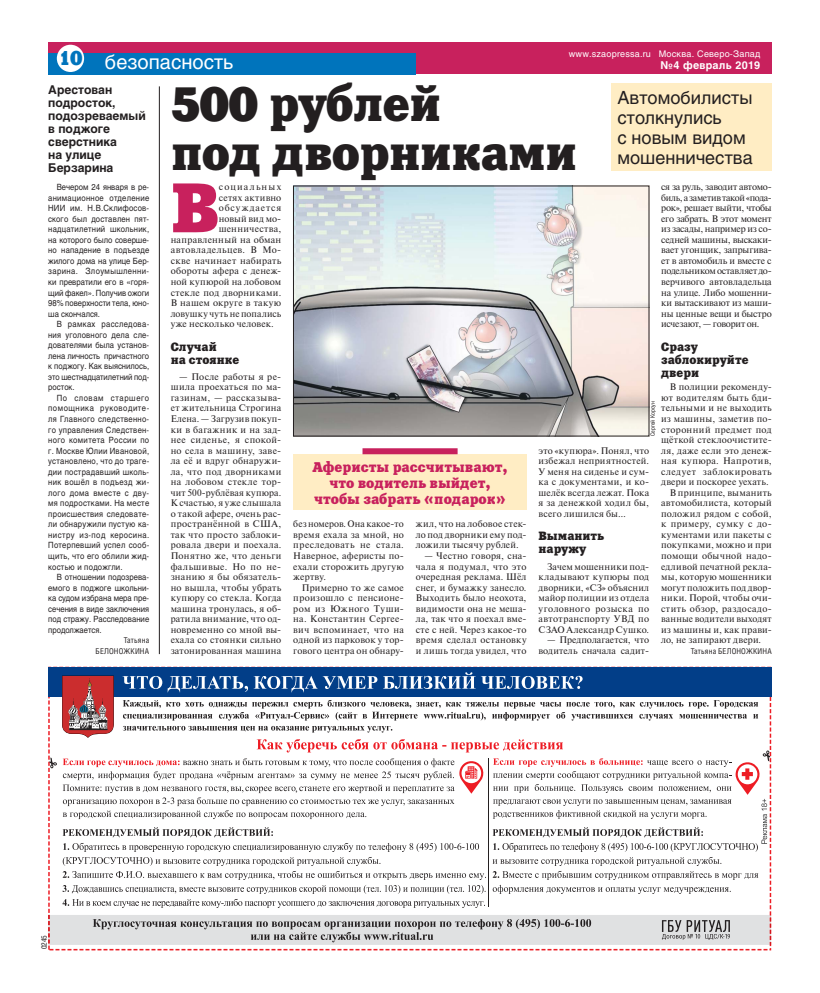
<style>
.page{position:relative;width:820px;height:993px;background:#fff}
.page>*{position:absolute;margin:0;border:0;box-sizing:border-box;transform-origin:0 0}
.t1{font:69.7px "Xenia C";color:#c8215d}
.t2{font:48px/49px "Xenia C";letter-spacing:-.02em;color:#231f20}
.t3{font:20px "Helios";color:#fff}
.t4{font:20px "Xenia C";color:#0074bc}
.t5{font:18px/20px "Helios";color:#231f20}
.t6{font:14px/16px "Xenia C";color:#c8215d;text-align:center}
.t7{font:700 12px/13px "Helios";color:#231f20}
.t8{font:12px/13px "Xenia C";color:#231f20}
.t9{font:700 10.7px "Helios";letter-spacing:.02em;color:#fff}
.t10{font:9.5px/10.5px "Newton C";letter-spacing:.025em;color:#231f20;text-align:justify}
.t11{font:9.5px/10.5px "Newton C";letter-spacing:.005em;color:#231f20;text-align:right}
.t12{font:9.5px "Newton C";letter-spacing:.06em;color:#231f20}
.t13{font:9.5px "Newton C";letter-spacing:.045em;color:#231f20}
.t14{font:9.5px "Newton C";letter-spacing:.05em;color:#231f20}
.t15{font:9.5px "Newton C";letter-spacing:.095em;color:#231f20}
.t16{font:9.5px "Newton C";letter-spacing:.135em;color:#231f20}
.t17{font:9px "Helios";letter-spacing:.02em;color:#fff}
.t18{font:8.5px/10.5px "Helios";color:#231f20;text-align:justify;scale:.9 1}
.t19{font:8px/10.5px "Helios Cond";letter-spacing:.015em;color:#231f20;text-align:right}
.t20{font:7.5px "Helios Cond";color:#231f20}
.t21{font:6px "Helios Cond";color:#231f20}
</style>
<div class="page">
<div style="left:48px;top:42px;width:723px;height:32px;background:#c8215d"></div>
<div style="left:48px;top:53px;width:367px;height:21px;background:#0074bc"></div>
<div style="left:57px;top:45px;width:27px;height:27px;background:#fff;border-radius:50%"></div>
<img style="left:295px;top:188px;width:352px;height:246px">
<div style="left:611px;top:83px;width:160px;height:88px;background:#ffedc4"></div>
<div style="left:293px;top:454px;width:233px;height:56px;background:#ffedc4"></div>
<div style="left:362px;top:448px;width:95px;height:6px;background:#c8215d"></div>
<hr style="left:159px;top:86px;width:1px;height:568px;background:#231f20">
<svg style="left:48px;top:696px;width:722px;height:254px"></svg>
<div style="left:48px;top:666px;width:723px;height:30px;background:#023e88"></div>
<svg style="left:48px;top:914px;width:722px;height:30px;background:#cdcece"></svg>
<svg style="left:49px;top:672px;width:720px;height:235px"></svg>
<h3 class="t4" style="left:58px;top:51px;width:26px">10</h3>
<p class="t17" style="left:568px;top:48px;width:193px">www.szaopressa.ru Москва. Северо-Запад</p>
<h3 class="t3" style="left:105px;top:50px;width:130px">безопасность</h3>
<p class="t9" style="left:660px;top:62px;width:101px">№4 февраль 2019</p>
<p class="t7" style="left:48px;top:84px;width:99px">Арестован подросток, подозреваемый в поджоге сверстника<br>на улице<br>Берзарина</p>
<p class="t18" style="left:48px;top:182px;width:114px;text-indent:9px">Вечером 24 января в ре&shy;анимационное отделение НИИ им. Н.В.Склифосов&shy;ского был доставлен пят&shy;надцатилетний школьник, на которого было соверше&shy;но нападение в подъезде жилого дома на улице Бер&shy;зарина. Злоумышленни&shy;ки превратили его в «горя&shy;щий факел». Получив ожоги 98% поверхности тела, юно&shy;ша скончался.</p>
<p class="t18" style="left:48px;top:319px;width:114px;text-indent:9px">В рамках расследова&shy;ния уголовного дела сле&shy;дователями была установ&shy;лена личность причастного к поджогу. Как выяснилось, это шестнадцатилетний под&shy;росток.</p>
<p class="t18" style="left:48px;top:392px;width:114px;text-indent:9px">По словам старшего помощника руководите&shy;ля Главного следственно&shy;го управления Следствен&shy;ного комитета России по г. Москве Юлии Ивановой, установлено, что до траге&shy;дии пострадавший школь&shy;ник вошёл в подъезд жи&shy;лого дома вместе с дву&shy;мя подростками. На месте происшествия следовате&shy;ли обнаружили пустую ка&shy;нистру из-под керосина.<br>Потерпевший успел сооб&shy;щить, что его облили жид&shy;костью и подожгли.</p>
<p class="t18" style="left:48px;top:571px;width:114px;text-indent:9px">В отношении подозрева&shy;емого в поджоге школьни&shy;ка судом избрана мера пре&shy;сечения в виде заключения под стражу. Расследование продолжается.</p>
<p class="t19" style="left:96px;top:635px;width:55px">Татьяна<br>БЕЛОНОЖКИНА</p>
<h2 class="t2" style="left:171px;top:86px;width:408px">500 рублей<br>под дворниками</h2>
<h3 class="t5" style="left:617px;top:88px;width:137px">Автомобилисты столкнулись<br>с новым видом мошенничества</h3>
<h1 class="t1" style="left:171px;top:182px;width:50px">В</h1>
<p class="t16" style="left:219px;top:183px;width:64px">социальных</p>
<p class="t10" style="left:219px;top:193px;width:64px">сетях активно</p>
<p class="t15" style="left:219px;top:204px;width:64px">обсуждается</p>
<p class="t11" style="left:219px;top:214px;width:64px">новый вид мо-</p>
<p class="t10" style="left:219px;top:224px;width:64px">шенничества,</p>
<p class="t10" style="left:171px;top:235px;width:112px">направленный на обман</p>
<p class="t13" style="left:171px;top:246px;width:112px">автовладельцев. В Мо-</p>
<p class="t10" style="left:171px;top:256px;width:112px">скве начинает набирать</p>
<p class="t10" style="left:171px;top:267px;width:112px">обороты афера с денеж-</p>
<p class="t10" style="left:171px;top:277px;width:112px">ной купюрой на лобовом</p>
<p class="t10" style="left:171px;top:288px;width:112px">стекле под дворниками.</p>
<p class="t10" style="left:171px;top:298px;width:112px">В нашем округе в такую</p>
<p class="t10" style="left:171px;top:309px;width:112px">ловушку чуть не попались</p>
<p class="t11" style="left:171px;top:319px;width:105px">уже несколько человек.</p>
<p class="t8" style="left:171px;top:341px;width:70px">Случай<br>на стоянке</p>
<p class="t10" style="left:171px;top:372px;width:112px;text-indent:9px">— После работы я ре&shy;шила проехаться по ма&shy;газинам, — рассказыва&shy;ет жительница Строгина Елена. — Загрузив покуп&shy;ки в багажник и на зад&shy;нее сиденье, я спокой&shy;но села в машину, заве&shy;ла её и вдруг обнаружи&shy;ла, что под дворниками на лобовом стекле тор&shy;чит 500-рублёвая купюра.<br>К счастью, я уже слышала о такой афере, очень рас&shy;пространённой в США, так что просто заблоки&shy;ровала двери и поехала.<br>Понятно же, что деньги фальшивые. Но по не&shy;знанию я бы обязатель&shy;но вышла, чтобы убрать купюру со стекла. Когда машина тронулась, я об&shy;ратила внимание, что од&shy;новременно со мной вы&shy;ехала со стоянки сильно затонированная машина</p>
<h3 class="t6" style="left:312px;top:460px;width:197px">Аферисты рассчитывают, что водитель выйдет, чтобы забрать «подарок»</h3>
<p class="t10" style="left:293px;top:519px;width:112px">без номеров. Она какое-то время ехала за мной, но преследовать не стала.<br>Наверное, аферисты по&shy;ехали сторожить другую жертву.</p>
<p class="t10" style="left:293px;top:583px;width:112px;text-indent:9px">Примерно то же самое произошло с пенсионе&shy;ром из Южного Туши&shy;на. Константин Сергее&shy;вич вспоминает, что на одной из парковок у тор&shy;гового центра он обнару-</p>
<p class="t10" style="left:416px;top:519px;width:112px">жил, что на лобовое стек&shy;ло под дворники ему под&shy;ложили тысячу рублей.</p>
<p class="t10" style="left:416px;top:551px;width:112px;text-indent:9px">— Честно говоря, сна&shy;чала я подумал, что это очередная реклама. Шёл снег, и бумажку занесло.<br>Выходить было неохота, видимости она не меша&shy;ла, так что я поехал вме&shy;сте с ней. Через какое-то время сделал остановку и лишь тогда увидел, что</p>
<p class="t10" style="left:661px;top:182px;width:112px">ся за руль, заводит автомо&shy;биль, а заметив такой «пода&shy;рок», решает выйти, чтобы его забрать. В этот момент из засады, например из со&shy;седней машины, выскаки&shy;вает угонщик, запрыгива&shy;ет в автомобиль и вместе с подельником оставляет до&shy;верчивого автовладельца на улице. Либо мошенни&shy;ки вытаскивают из маши&shy;ны ценные вещи и быстро исчезают, — говорит он.</p>
<p class="t8" style="left:661px;top:341px;width:89px">Сразу заблокируйте двери</p>
<p class="t10" style="left:669px;top:382px;width:103px">В полиции рекоменду-</p>
<p class="t10" style="left:661px;top:393px;width:112px">ют водителям быть бди-</p>
<p class="t10" style="left:661px;top:404px;width:112px">тельными и не выходить</p>
<p class="t10" style="left:661px;top:414px;width:112px">из машины, заметив по-</p>
<p class="t10" style="left:661px;top:425px;width:112px">сторонний предмет под</p>
<p class="t10" style="left:661px;top:435px;width:112px">щёткой стеклоочистите-</p>
<p class="t10" style="left:661px;top:446px;width:112px">ля, даже если это денеж-</p>
<p class="t14" style="left:661px;top:457px;width:112px">ная купюра. Напротив,</p>
<p class="t12" style="left:661px;top:468px;width:112px">следует заблокировать</p>
<p class="t10" style="left:661px;top:477px;width:109px">двери и поскорее уехать.</p>
<p class="t10" style="left:669px;top:488px;width:103px">В принципе, выманить</p>
<p class="t10" style="left:661px;top:498px;width:112px">автомобилиста, который</p>
<p class="t10" style="left:661px;top:509px;width:112px">положил рядом с собой,</p>
<p class="t10" style="left:661px;top:519px;width:112px">к примеру, сумку с до-</p>
<p class="t10" style="left:661px;top:530px;width:112px">кументами или пакеты с</p>
<p class="t10" style="left:661px;top:540px;width:112px">покупками, можно и при</p>
<p class="t10" style="left:661px;top:551px;width:112px">помощи обычной надо-</p>
<p class="t10" style="left:661px;top:561px;width:112px">едливой печатной рекла-</p>
<p class="t10" style="left:661px;top:572px;width:112px">мы, которую мошенники</p>
<p class="t10" style="left:661px;top:583px;width:112px">могут положить под двор-</p>
<p class="t10" style="left:661px;top:593px;width:112px">ники. Порой, чтобы очи-</p>
<p class="t10" style="left:661px;top:604px;width:112px">стить обзор, раздосадо-</p>
<p class="t10" style="left:661px;top:614px;width:112px">ванные водители выходят</p>
<p class="t10" style="left:661px;top:625px;width:112px">из машины и, как прави-</p>
<p class="t10" style="left:661px;top:635px;width:101px">ло, не запирают двери.</p>
<p class="t19" style="left:690px;top:645px;width:82px">Татьяна БЕЛОНОЖКИНА</p>
<p class="t21" style="left:649px;top:436px;width:36px;rotate:-90deg">Сергей Корсун</p>
<p class="t10" style="left:538px;top:446px;width:112px">это «купюра». Понял, что избежал неприятностей.<br>У меня на сиденье и сум&shy;ка с документами, и ко&shy;шелёк всегда лежат. Пока я за денежкой ходил бы, всего лишился бы…</p>
<p class="t8" style="left:538px;top:531px;width:67px">Выманить наружу</p>
<p class="t10" style="left:538px;top:561px;width:112px;text-indent:9px">Зачем мошенники под&shy;кладывают купюры под дворники, «СЗ» объяснил майор полиции из отдела уголовного розыска по автотранспорту УВД по СЗАО Александр Сушко.</p>
<p class="t11" style="left:538px;top:635px;width:112px">— Предполагается, что водитель сначала садит-</p>
<p class="t20" style="left:40px;top:949px;width:16px;rotate:-90deg">0245</p>
</div>
